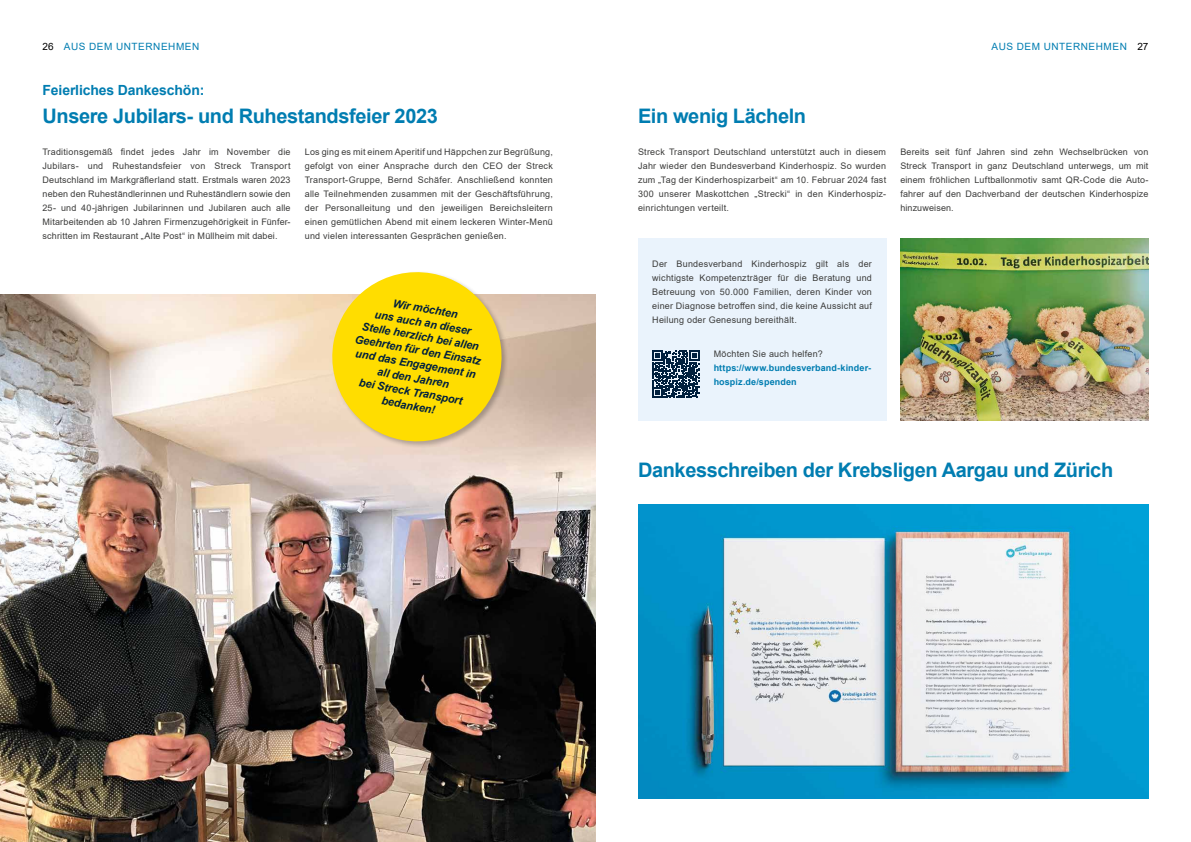
<style>
.page{position:relative;width:1191px;height:842px;background:#fff}
.page>*{position:absolute;margin:0;border:0;box-sizing:border-box;transform-origin:0 0}
.t1{font:700 20px "Arial";letter-spacing:-.02em;color:#007db1}
.t2{font:700 14px "Arial";letter-spacing:-.01em;color:#007db1}
.t3{font:italic 700 11px/14px "Arial";color:#00203e;text-align:center}
.t4{font:10px "Arial";letter-spacing:.055em;color:#007db1}
.t5{font:9px/14px "Arial";letter-spacing:.025em;color:#3c3c3b;text-align:justify}
.t6{font:700 9px/14px "Arial";letter-spacing:.015em;color:#007db1}
.s1{color:#000}
</style>
<div class="page">
<img style="left:0;top:295px;width:595px;height:547px">
<svg style="left:325px;top:272px;width:183px;height:176px;background:#f7da3c"></svg>
<img style="left:900px;top:239px;width:248px;height:182px">
<div style="left:638px;top:239px;width:248px;height:182px;background:#eaf3fc"></div>
<img style="left:638px;top:505px;width:253px;height:294px">
<img style="left:891px;top:505px;width:257px;height:294px">
<svg style="left:652px;top:351px;width:47px;height:47px"></svg>
<p class="t4" style="left:43px;top:39px;width:158px"><span class="s1">26</span> AUS DEM UNTERNEHMEN</p>
<p class="t4" style="left:991px;top:39px;width:158px">AUS DEM UNTERNEHMEN <span class="s1">27</span></p>
<h2 class="t2" style="left:43px;top:80px;width:163px">Feierliches Dankeschön:</h2>
<h1 class="t1" style="left:43px;top:102px;width:397px">Unsere Jubilars- und Ruhestandsfeier 2023</h1>
<p class="t5" style="left:43px;top:144px;width:250px">Traditionsgemäß findet jedes Jahr im November die Jubilars- und Ruhestandsfeier von Streck Transport Deutschland im Markgräflerland statt. Erstmals waren 2023 neben den Ruheständlerinnen und Ruheständlern sowie den 25- und 40-jährigen Jubilarinnen und Jubilaren auch alle Mitarbeitenden ab 10 Jahren Firmenzugehörigkeit in Fünfer&shy;schritten im Restaurant „Alte Post“ in Müllheim mit dabei.</p>
<p class="t5" style="left:305px;top:144px;width:250px">Los ging es mit einem Aperitif und Häppchen zur Begrüßung, gefolgt von einer Ansprache durch den CEO der Streck Transport-Gruppe, Bernd Schäfer. Anschließend konnten alle Teilnehmenden zusammen mit der Geschäftsführung, der Personalleitung und den jeweiligen Bereichsleitern einen gemütlichen Abend mit einem leckeren Winter-Menü und vielen interessanten Gesprächen genießen.</p>
<p class="t3" style="left:364px;top:291px;width:129px;rotate:10deg">Wir möchten<br>uns auch an dieser<br>Stelle herzlich bei allen<br>Geehrten für den Einsatz und das Engagement in all den Jahren<br>bei Streck Transport bedanken!</p>
<h1 class="t1" style="left:638px;top:102px;width:170px">Ein wenig Lächeln</h1>
<p class="t5" style="left:638px;top:144px;width:250px">Streck Transport Deutschland unterstützt auch in diesem Jahr wieder den Bundesverband Kinderhospiz. So wurden zum „Tag der Kinderhospizarbeit“ am 10. Februar 2024 fast 300 unserer Maskottchen „Strecki“ in den Kinderhospiz&shy;einrichtungen verteilt.</p>
<p class="t5" style="left:900px;top:144px;width:250px">Bereits seit fünf Jahren sind zehn Wechselbrücken von Streck Transport in ganz Deutschland unterwegs, um mit einem fröhlichen Luftballonmotiv samt QR-Code die Auto&shy;fahrer auf den Dachverband der deutschen Kinderhospize hinzuweisen.</p>
<p class="t5" style="left:652px;top:256px;width:221px">Der Bundesverband Kinderhospiz gilt als der wichtigste Kompetenzträger für die Beratung und Betreuung von 50.000 Familien, deren Kinder von einer Diagnose betroffen sind, die keine Aussicht auf Heilung oder Genesung bereithält.</p>
<p class="t5" style="left:713px;top:347px;width:111px">Möchten Sie auch helfen?</p>
<p class="t6" style="left:713px;top:361px;width:159px">https://www.bundesverband-kinder&shy;hospiz.de/spenden</p>
<h1 class="t1" style="left:638px;top:455px;width:477px">Dankesschreiben der Krebsligen Aargau und Zürich</h1>
</div>
